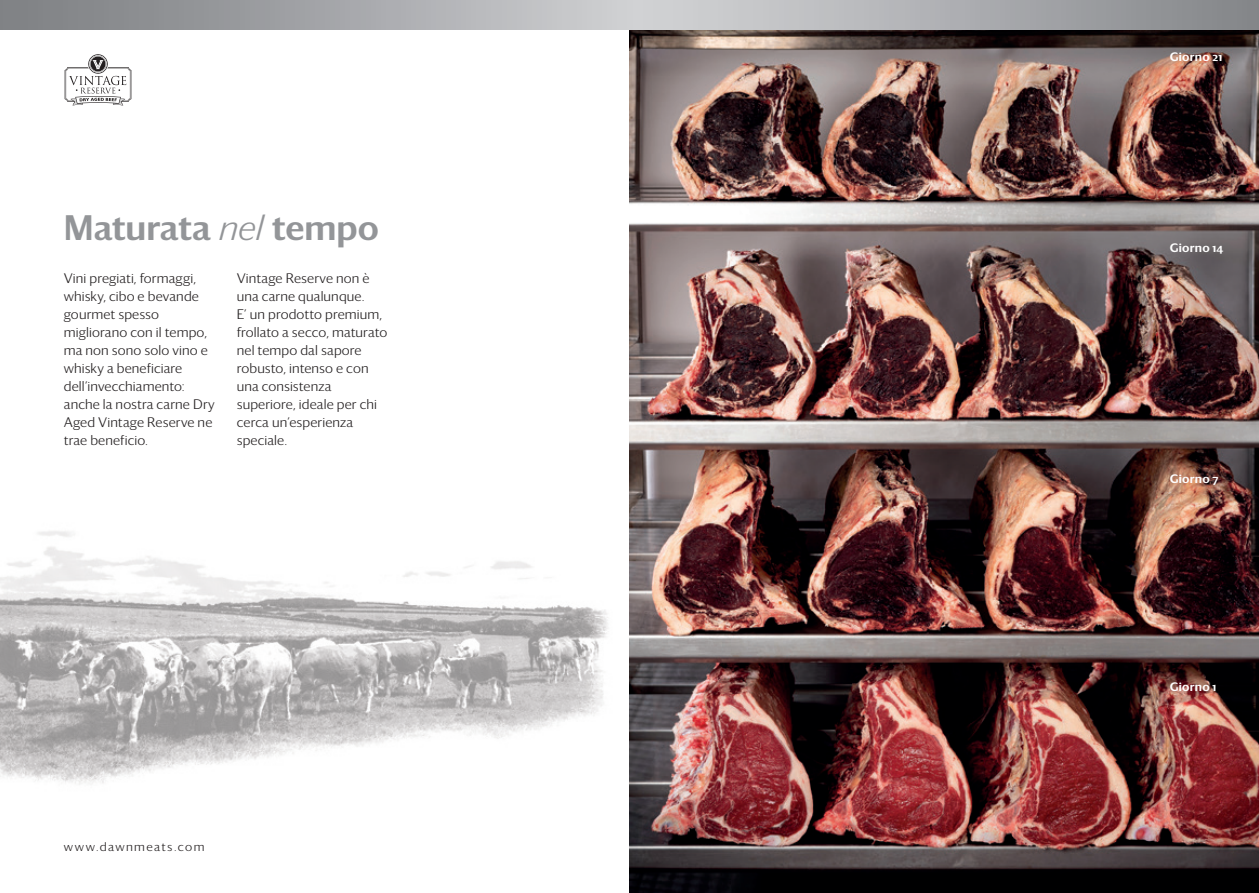
<style>
.page{position:relative;width:1259px;height:893px;background:#fff}
.page>*{position:absolute;margin:0;border:0;box-sizing:border-box;transform-origin:0 0}
.t1{font:500 34.5px "Darby Sans";color:#939598}
.t2{font:300 13.5px/18px "Darby Sans";letter-spacing:.01em;color:#231f20}
.t3{font:500 12px "Darby Sans";letter-spacing:.015em;color:#fff}
.t4{font:300 12px "Darby Sans";letter-spacing:.115em;color:#231f20}
.s1{font-weight:300;font-style:italic}
</style>
<div class="page">
<img style="left:629px;top:30px;width:630px;height:863px">
<img style="left:0;top:531px;width:608px;height:254px">
<svg style="left:0;top:0;width:1259px;height:30px;background:#a8aaad"></svg>
<svg style="left:65px;top:54px;width:66px;height:51px"></svg>
<h1 class="t1" style="left:64px;top:202px;width:316px">Maturata <span class="s1">nel</span> tempo</h1>
<p class="t2" style="left:64px;top:268px;width:152px">Vini pregiati, formaggi, whisky, cibo e bevande gourmet spesso migliorano con il tempo, ma non sono solo vino e whisky a beneficiare dell’invecchiamento: anche la nostra carne Dry<br>Aged Vintage Reserve ne trae beneficio.</p>
<p class="t2" style="left:237px;top:268px;width:152px">Vintage Reserve non è una carne qualunque.<br>E’ un prodotto premium, frollato a secco, maturato nel tempo dal sapore robusto, intenso e con una consistenza superiore, ideale per chi cerca un’esperienza speciale.</p>
<p class="t4" style="left:64px;top:839px;width:142px">www.dawnmeats.com</p>
<p class="t3" style="left:1169px;top:47px;width:54px">Giorno 21</p>
<p class="t3" style="left:1169px;top:239px;width:55px">Giorno 14</p>
<p class="t3" style="left:1169px;top:469px;width:50px">Giorno 7</p>
<p class="t3" style="left:1169px;top:677px;width:48px">Giorno 1</p>
</div>
